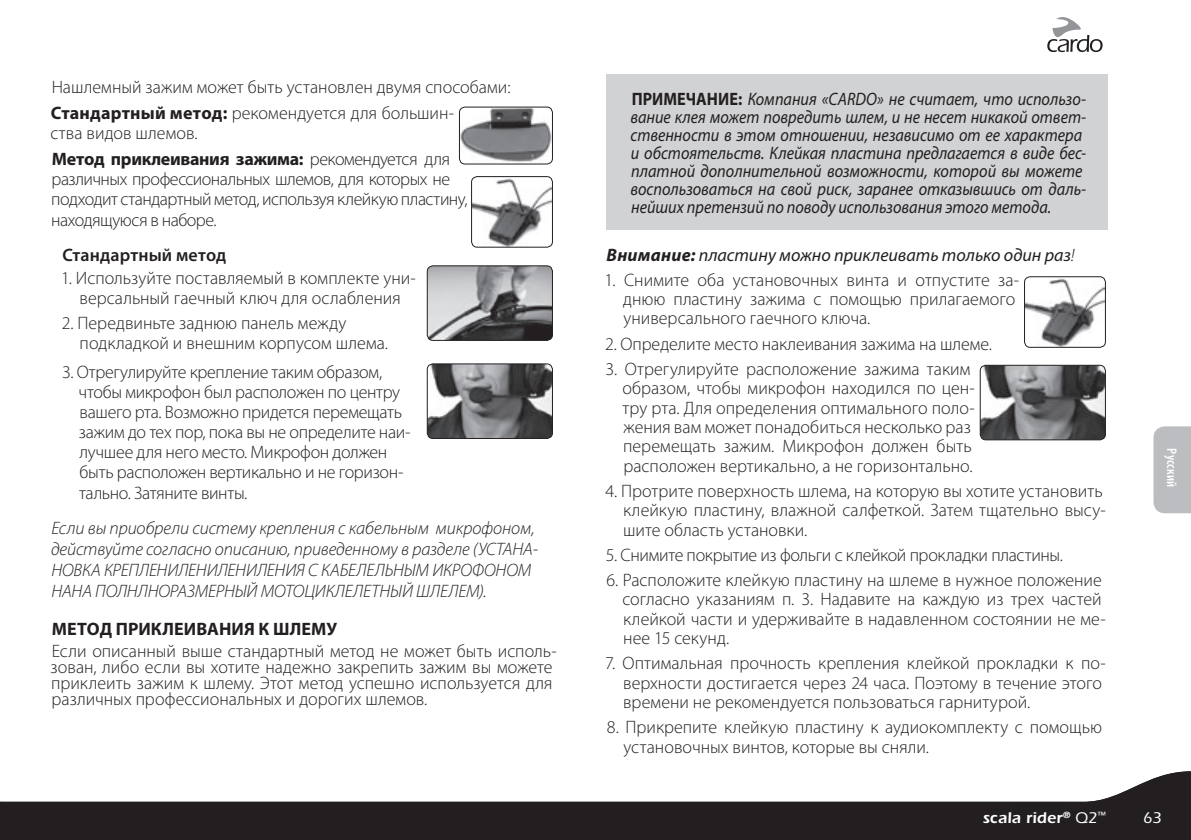
<style>
.page{position:relative;width:1191px;height:840px;background:#fff}
.page>*{position:absolute;margin:0;border:0;box-sizing:border-box;transform-origin:0 0}
.Intented_Regular_Bod{font:300 18px/19.4px "Myriad Pro";color:#231f20}
.Intented_Regular_Bod-2{font:italic 18px/18px "Myriad Pro";color:#231f20;scale:.9 1}
.Indented_Numbered_Te{font:300 18px/20.2px "Myriad Pro";letter-spacing:-.02em;color:#231f20}
.Bold_Text_size_Subhe{font:italic 300 18px/21px "Myriad Pro";letter-spacing:-.01em;color:#231f20}
.Intented_Regular_Bod-3{font:300 18px/20.4px "Myriad Pro";letter-spacing:-.03em;color:#231f20}
.Intented_Regular_Bod-4{font:300 18px "Myriad Pro";letter-spacing:-.02em;color:#231f20}
.Regular_Body_Text{font:italic 18px "Myriad Pro";color:#231f20}
.Bold_Text_size_Subhe-2{font:700 18px "Myriad Pro";letter-spacing:.005em;color:#231f20}
.Indented_Numbered_Te-2{font:600 18px "Myriad Pro";letter-spacing:.01em;color:#231f20}
.t1{font:600 16px "Itc Eras";letter-spacing:.01em;color:#fff}
.t2{font:500 16px "Itc Eras";color:#fff}
.t3{font:600 condensed 14px "Myriad Pro";letter-spacing:.02em;color:#fff}
.s1{font-weight:700}
.s2{font-weight:700;font-style:normal}
.s3{font-weight:300}
.s4{font-weight:500}
</style>
<div class="page">
<svg style="left:1047px;top:17px;width:55px;height:35px"></svg>
<div style="left:1153px;top:426px;width:38px;height:87px;background:#bcbdc0"></div>
<svg style="left:0;top:771px;width:1191px;height:68px;fill:#231f20"></svg>
<img style="left:459px;top:108px;width:93px;height:55px">
<div style="left:459px;top:106px;width:94px;height:58px;border:1px solid #231f20;border-radius:6px"></div>
<img style="left:471px;top:177px;width:81px;height:70px">
<div style="left:471px;top:176px;width:82px;height:71px;border:1px solid #231f20;border-radius:6px"></div>
<img style="left:427px;top:266px;width:125px;height:74px">
<div style="left:427px;top:265px;width:126px;height:76px;border:1px solid #231f20;border-radius:6px"></div>
<img style="left:427px;top:364px;width:125px;height:74px">
<div style="left:427px;top:363px;width:126px;height:75px;border:1px solid #231f20;border-radius:6px"></div>
<div style="left:606px;top:74px;width:502px;height:156px;background:#d1d2d4"></div>
<img style="left:1024px;top:278px;width:81px;height:69px">
<div style="left:1024px;top:276px;width:82px;height:71px;border:1px solid #231f20;border-radius:6px"></div>
<img style="left:981px;top:366px;width:124px;height:73px">
<div style="left:979px;top:364px;width:127px;height:76px;border:1px solid #231f20;border-radius:6px"></div>
<p class="Intented_Regular_Bod" style="left:52px;top:77px;width:460px">Нашлемный зажим может быть установлен двумя способами:</p>
<p class="Intented_Regular_Bod" style="left:50px;top:103px;width:405px;line-height:20px"><span class="s1">Стандартный метод:</span> рекомендуется для большин&shy;ства видов шлемов.</p>
<p class="Intented_Regular_Bod-3" style="left:51px;top:148px;width:418px"><span class="s1">Метод приклеивания зажима:</span> рекомендуется для различных профессиональных шлемов, для которых не подходит стандартный метод, используя клейкую пластину, находящуюся в наборе.</p>
<p class="Indented_Numbered_Te-2" style="left:62px;top:243px;width:165px">Стандартный метод</p>
<p class="Intented_Regular_Bod" style="left:61px;top:267px;width:356px;line-height:20px;text-align:center">1. Используйте поставляемый в комплекте уни&shy;версальный гаечный ключ для ослабления</p>
<p class="Intented_Regular_Bod" style="left:80px;top:313px;width:310px;line-height:20px;text-indent:-18px">2. Передвиньте заднюю панель между подкладкой и внешним корпусом шлема.</p>
<p class="Indented_Numbered_Te" style="left:79px;top:361px;width:333px;text-indent:-17px">3. Отрегулируйте крепление таким образом, чтобы микрофон был расположен по центру вашего рта. Возможно придется перемещать зажим до тех пор, пока вы не определите наи&shy;лучшее для него место. Микрофон должен быть расположен вертикально и не горизон&shy;тально. Затяните винты.</p>
<p class="Bold_Text_size_Subhe" style="left:51px;top:517px;width:488px">Если вы приобрели систему крепления с кабельным микрофоном, действуйте согласно описанию, приведенному в разделе (УСТАНА-НОВКА КРЕПЛЕНИЛЕНИЛЕНИЛЕНИЯ С КАБЕЛЕЛЬНЫМ ИКРОФОНОМ НАНА ПОЛНЛНОРАЗМЕРНЫЙ МОТОЦИКЛЕЛЕТНЫЙ ШЛЕЛЕМ).</p>
<p class="Bold_Text_size_Subhe-2" style="left:52px;top:617px;width:287px">МЕТОД ПРИКЛЕИВАНИЯ К ШЛЕМУ</p>
<p class="Intented_Regular_Bod" style="left:51px;top:642px;width:507px;line-height:16px">Если описанный выше стандартный метод не может быть исполь&shy;зован, либо если вы хотите надежно закрепить зажим вы можете приклеить зажим к шлему. Этот метод успешно используется для различных профессиональных и дорогих шлемов.</p>
<p class="Intented_Regular_Bod-2" style="left:630px;top:89px;width:508px"><span class="s2">ПРИМЕЧАНИЕ:</span> Компания «CARDO» не считает, что использо&shy;вание клея может повредить шлем, и не несет никакой ответ&shy;ственности в этом отношении, независимо от ее характера и обстоятельств. Клейкая пластина предлагается в виде бес&shy;платной дополнительной возможности, которой вы можете воспользоваться на свой риск, заранее отказывшись от даль&shy;нейших претензий по поводу использования этого метода.</p>
<p class="Regular_Body_Text" style="left:606px;top:243px;width:469px"><span class="s1">Внимание:</span> пластину можно приклеивать только один раз<span class="s3">!</span></p>
<p class="Intented_Regular_Bod" style="left:623px;top:269px;width:397px;text-indent:-19px">1. Снимите оба установочных винта и отпустите за&shy;днюю пластину зажима с помощью прилагаемого универсального гаечного ключа.</p>
<p class="Intented_Regular_Bod" style="left:605px;top:333px;width:388px">2. Определите место наклеивания зажима на шлеме.</p>
<p class="Intented_Regular_Bod" style="left:622px;top:358px;width:354px;text-indent:-17px">3. Отрегулируйте расположение зажима таким образом, чтобы микрофон находился по цен&shy;тру рта. Для определения оптимального поло&shy;жения вам может понадобиться несколько раз перемещать зажим. Микрофон должен быть расположен вертикально, а не горизонтально.</p>
<p class="Intented_Regular_Bod" style="left:623px;top:480px;width:484px;text-indent:-18px">4. Протрите поверхность шлема, на которую вы хотите установить клейкую пластину, влажной салфеткой. Затем тщательно высу&shy;шите область установки.</p>
<p class="Intented_Regular_Bod-4" style="left:606px;top:543px;width:458px">5. Снимите покрытие из фольги с клейкой прокладки пластины.</p>
<p class="Intented_Regular_Bod" style="left:622px;top:569px;width:485px;text-indent:-16px">6. Расположите клейкую пластину на шлеме в нужное положение согласно указаниям п. 3. Надавите на каждую из трех частей клейкой части и удерживайте в надавленном состоянии не ме&shy;нее 15 секунд.</p>
<p class="Intented_Regular_Bod" style="left:623px;top:653px;width:484px;text-indent:-18px">7. Оптимальная прочность крепления клейкой прокладки к по&shy;верхности достигается через 24 часа. Поэтому в течение этого времени не рекомендуется пользоваться гарнитурой.</p>
<p class="Intented_Regular_Bod" style="left:623px;top:717px;width:480px;text-indent:-17px">8. Прикрепите клейкую пластину к аудиокомплекту с помощью установочных винтов, которые вы сняли.</p>
<p class="t3" style="left:1180px;top:448px;width:41px;rotate:90deg">Русский</p>
<p class="t1" style="left:982px;top:808px;width:125px">scala rider<sup>®</sup> <span class="s4">Q2</span><sup>™</sup></p>
<p class="t2" style="left:1143px;top:807px;width:20px">63</p>
<p class="t2" style="left:1075px;top:808px;width:23px">FM</p>
</div>
